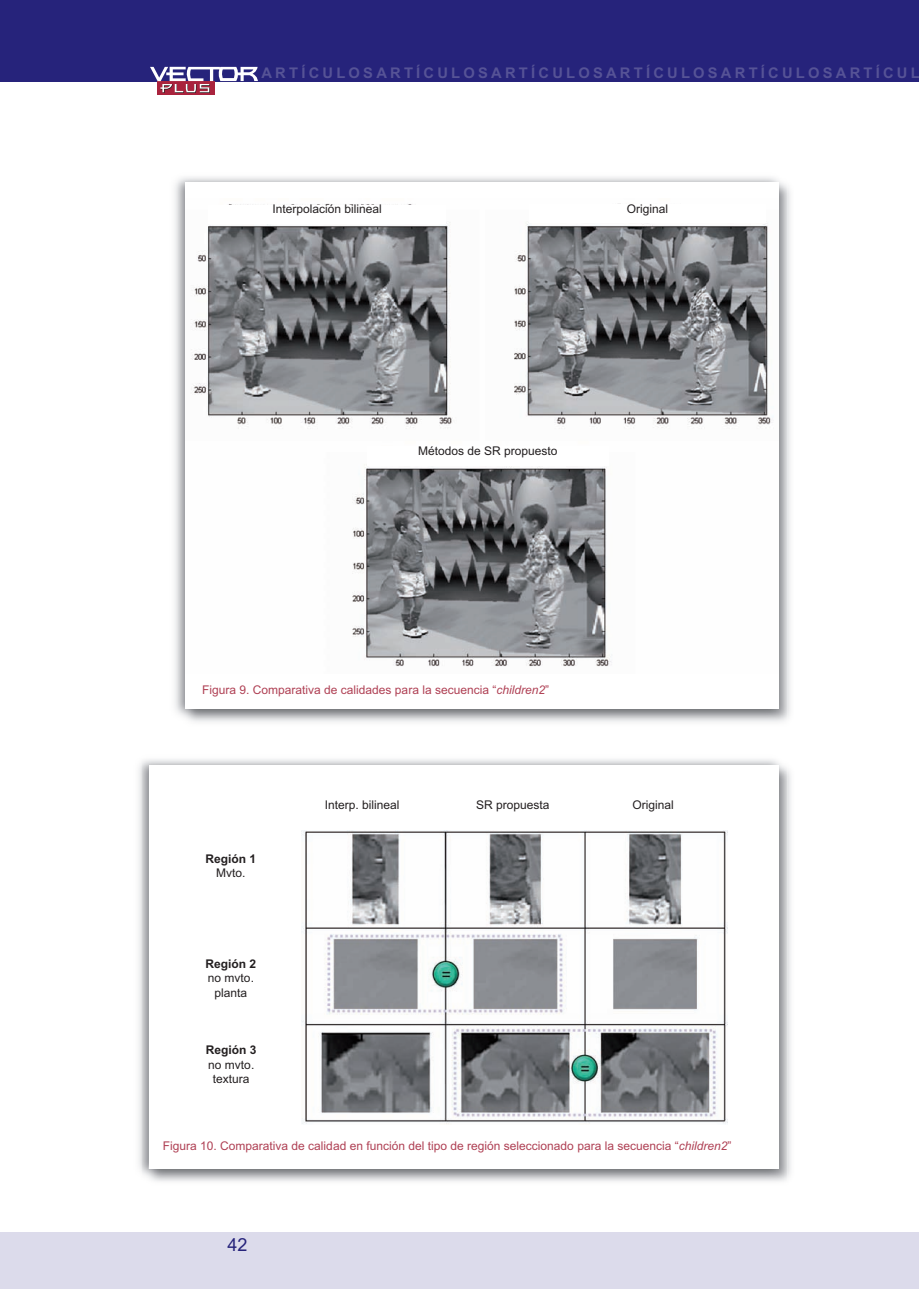
<style>
.page{position:relative;width:919px;height:1289px;background:#fff}
.page>*{position:absolute;margin:0;border:0;box-sizing:border-box;transform-origin:0 0}
.t1{font:18px "Arial";color:#26237b}
.t2{font:700 14.7px "Arial";letter-spacing:.22em;color:#565396}
.t3{font:12px "Arial";color:#af4054}
.t4{font:12px/14.4px "Arial";color:#231f20;text-align:center}
.t5{font:700 12px/14.4px "Arial";color:#231f20;text-align:center}
.s1{font-style:italic}
.s2{font-weight:400}
.s3{font-weight:700}
</style>
<div class="page">
<div style="left:0;top:0;width:918px;height:81px;background:#26237b"></div>
<div style="left:157px;top:82px;width:57px;height:13px;background:#a9233d"></div>
<svg style="left:150px;top:67px;width:108px;height:26px"></svg>
<div style="left:0;top:1231px;width:918px;height:57px;background:#dcdbeb"></div>
<img style="left:174px;top:176px;width:613px;height:546px">
<div style="left:185px;top:183px;width:593px;height:526px;background:#fff"></div>
<img style="left:191px;top:203px;width:581px;height:463px">
<div style="left:208px;top:205px;width:237px;height:18px;background:#fff"></div>
<div style="left:529px;top:204px;width:237px;height:18px;background:#fff"></div>
<div style="left:367px;top:446px;width:241px;height:20px;background:#fff"></div>
<img style="left:138px;top:758px;width:649px;height:423px">
<div style="left:149px;top:765px;width:629px;height:403px;background:#fff"></div>
<img style="left:301px;top:830px;width:426px;height:294px">
<p class="t2" style="left:261px;top:65px;width:659px">ARTÍCULOSARTÍCULOSARTÍCULOSARTÍCULOSARTÍCULOSARTÍCUL</p>
<p class="t4" style="left:272px;top:202px;width:111px">Interpolación bilineal</p>
<p class="t4" style="left:627px;top:201px;width:43px">Original</p>
<p class="t4" style="left:418px;top:444px;width:141px">Métodos de SR propuesto</p>
<p class="t3" style="left:202px;top:683px;width:348px">Figura 9. Comparativa de calidades para la secuencia “<span class="s1">children2</span>”</p>
<p class="t5" style="left:205px;top:851px;width:52px">Región 1<br><span class="s2">Mvto.</span></p>
<p class="t4" style="left:206px;top:956px;width:52px"><span class="s3">Región 2 </span>no mvto. planta</p>
<p class="t4" style="left:206px;top:1042px;width:52px"><span class="s3">Región 3 </span>no mvto. textura</p>
<p class="t4" style="left:325px;top:797px;width:76px">Interp. bilineal</p>
<p class="t4" style="left:476px;top:797px;width:75px">SR propuesta</p>
<p class="t4" style="left:632px;top:797px;width:43px">Original</p>
<p class="t3" style="left:163px;top:1138px;width:570px">Figura 10. Comparativa de calidad en función del tipo de región seleccionado para la secuencia “<span class="s1">children2</span>”</p>
<p class="t1" style="left:227px;top:1234px;width:22px">42</p>
</div>
